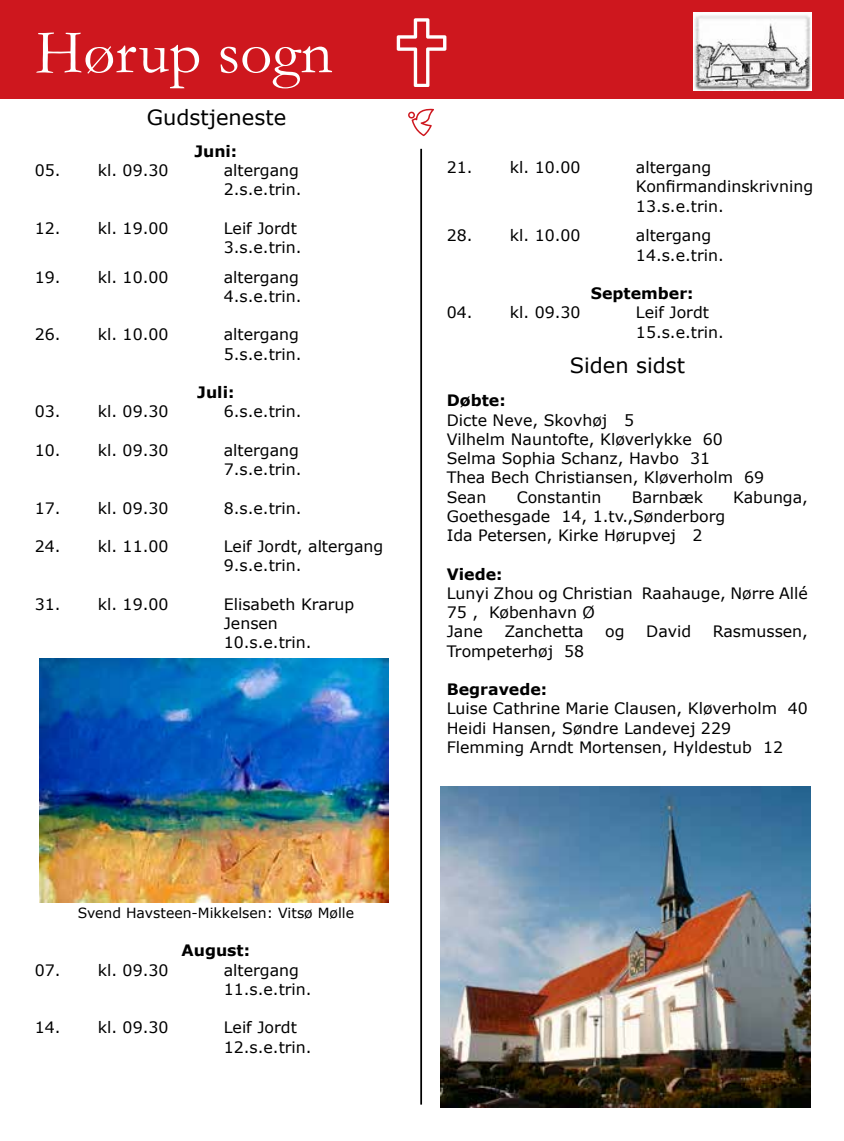
<style>
.page{position:relative;width:844px;height:1141px;background:#fff}
.page>*{position:absolute;margin:0;border:0;box-sizing:border-box;transform-origin:0 0}
.t1{font:63px "Garamond";color:#fff}
.t2{font:21px "Verdana";color:#000}
.t3{font:15.75px/19.2px "Verdana";color:#000}
.t4{font:700 15.75px "Verdana";color:#000}
.t5{font:14px "Verdana";color:#000}
</style>
<div class="page">
<div style="left:0;top:0;width:843px;height:98px;background:#ce171e"></div>
<svg style="left:408px;top:108px;width:26px;height:28px"></svg>
<img style="left:693px;top:12px;width:118px;height:79px">
<hr style="left:420px;top:149px;width:2px;height:956px;background:#000">
<svg style="left:396px;top:18px;width:50px;height:68px"></svg>
<img style="left:40px;top:658px;width:348px;height:245px">
<img style="left:440px;top:786px;width:370px;height:322px">
<h1 class="t1" style="left:35px;top:10px;width:299px">Hørup sogn</h1>
<h2 class="t2" style="left:147px;top:103px;width:141px">Gudstjeneste</h2>
<p class="t4" style="left:194px;top:140px;width:44px">Juni:</p>
<p class="t3" style="left:35px;top:160px;width:135px">05. kl. 09.30</p>
<p class="t3" style="left:224px;top:160px;width:79px">altergang<br>2.s.e.trin.</p>
<p class="t3" style="left:35px;top:218px;width:135px">12. kl. 19.00</p>
<p class="t3" style="left:224px;top:218px;width:79px">Leif Jordt<br>3.s.e.trin.</p>
<p class="t3" style="left:35px;top:267px;width:135px">19. kl. 10.00</p>
<p class="t3" style="left:224px;top:267px;width:79px">altergang<br>4.s.e.trin.</p>
<p class="t3" style="left:35px;top:325px;width:135px">26. kl. 10.00</p>
<p class="t3" style="left:224px;top:325px;width:79px">altergang<br>5.s.e.trin.</p>
<p class="t4" style="left:197px;top:381px;width:39px">Juli:</p>
<p class="t3" style="left:35px;top:402px;width:135px">03. kl. 09.30</p>
<p class="t3" style="left:224px;top:402px;width:79px">6.s.e.trin.</p>
<p class="t3" style="left:35px;top:440px;width:135px">10. kl. 09.30</p>
<p class="t3" style="left:224px;top:440px;width:79px">altergang<br>7.s.e.trin.</p>
<p class="t3" style="left:35px;top:498px;width:135px">17. kl. 09.30</p>
<p class="t3" style="left:224px;top:498px;width:79px">8.s.e.trin.</p>
<p class="t3" style="left:35px;top:536px;width:135px">24. kl. 11.00</p>
<p class="t3" style="left:224px;top:536px;width:161px">Leif Jordt, altergang<br>9.s.e.trin.</p>
<p class="t3" style="left:35px;top:594px;width:135px">31. kl. 19.00</p>
<p class="t3" style="left:224px;top:594px;width:132px">Elisabeth Krarup<br>Jensen<br>10.s.e.trin.</p>
<p class="t5" style="left:78px;top:903px;width:278px">Svend Havsteen-Mikkelsen: Vitsø Mølle</p>
<p class="t4" style="left:181px;top:939px;width:70px">August:</p>
<p class="t3" style="left:35px;top:960px;width:135px">07. kl. 09.30</p>
<p class="t3" style="left:224px;top:960px;width:89px">altergang<br>11.s.e.trin.</p>
<p class="t3" style="left:35px;top:1018px;width:135px">14. kl. 09.30</p>
<p class="t3" style="left:224px;top:1018px;width:89px">Leif Jordt<br>12.s.e.trin.</p>
<p class="t3" style="left:446px;top:158px;width:135px">21. kl. 10.00</p>
<p class="t3" style="left:635px;top:158px;width:179px">altergang<br>Konfirmandinskrivning<br>13.s.e.trin.</p>
<p class="t3" style="left:446px;top:226px;width:135px">28. kl. 10.00</p>
<p class="t3" style="left:635px;top:226px;width:89px">altergang<br>14.s.e.trin.</p>
<p class="t4" style="left:590px;top:282px;width:104px">September:</p>
<p class="t3" style="left:446px;top:303px;width:135px">04. kl. 09.30</p>
<p class="t3" style="left:635px;top:303px;width:89px">Leif Jordt<br>15.s.e.trin.</p>
<h2 class="t2" style="left:569px;top:351px;width:117px">Siden sidst</h2>
<p class="t4" style="left:446px;top:390px;width:60px">Døbte:</p>
<p class="t3" style="left:446px;top:410px;width:319px">Dicte Neve, Skovhøj 5<br>Vilhelm Nauntofte, Kløverlykke 60<br>Selma Sophia Schanz, Havbo 31<br>Thea Bech Christiansen, Kløverholm 69<br>Sean</p>
<p class="t3" style="left:516px;top:487px;width:86px">Constantin</p>
<p class="t3" style="left:631px;top:487px;width:73px">Barnbæk</p>
<p class="t3" style="left:733px;top:487px;width:76px">Kabunga,</p>
<p class="t3" style="left:446px;top:506px;width:280px">Goethesgade 14, 1.tv.,Sønderborg<br>Ida Petersen, Kirke Hørupvej 2</p>
<p class="t4" style="left:446px;top:563px;width:57px">Viede:</p>
<p class="t3" style="left:446px;top:583px;width:362px">Lunyi Zhou og Christian Raahauge, Nørre Allé<br>75 , København Ø<br>Jane</p>
<p class="t3" style="left:504px;top:622px;width:81px">Zanchetta</p>
<p class="t3" style="left:605px;top:622px;width:21px">og</p>
<p class="t3" style="left:646px;top:622px;width:46px">David</p>
<p class="t3" style="left:712px;top:622px;width:97px">Rasmussen,</p>
<p class="t3" style="left:446px;top:641px;width:139px">Trompeterhøj 58</p>
<p class="t4" style="left:446px;top:678px;width:102px">Begravede:</p>
<p class="t3" style="left:446px;top:699px;width:362px">Luise Cathrine Marie Clausen, Kløverholm 40<br>Heidi Hansen, Søndre Landevej 229<br>Flemming Arndt Mortensen, Hyldestub 12</p>
</div>
